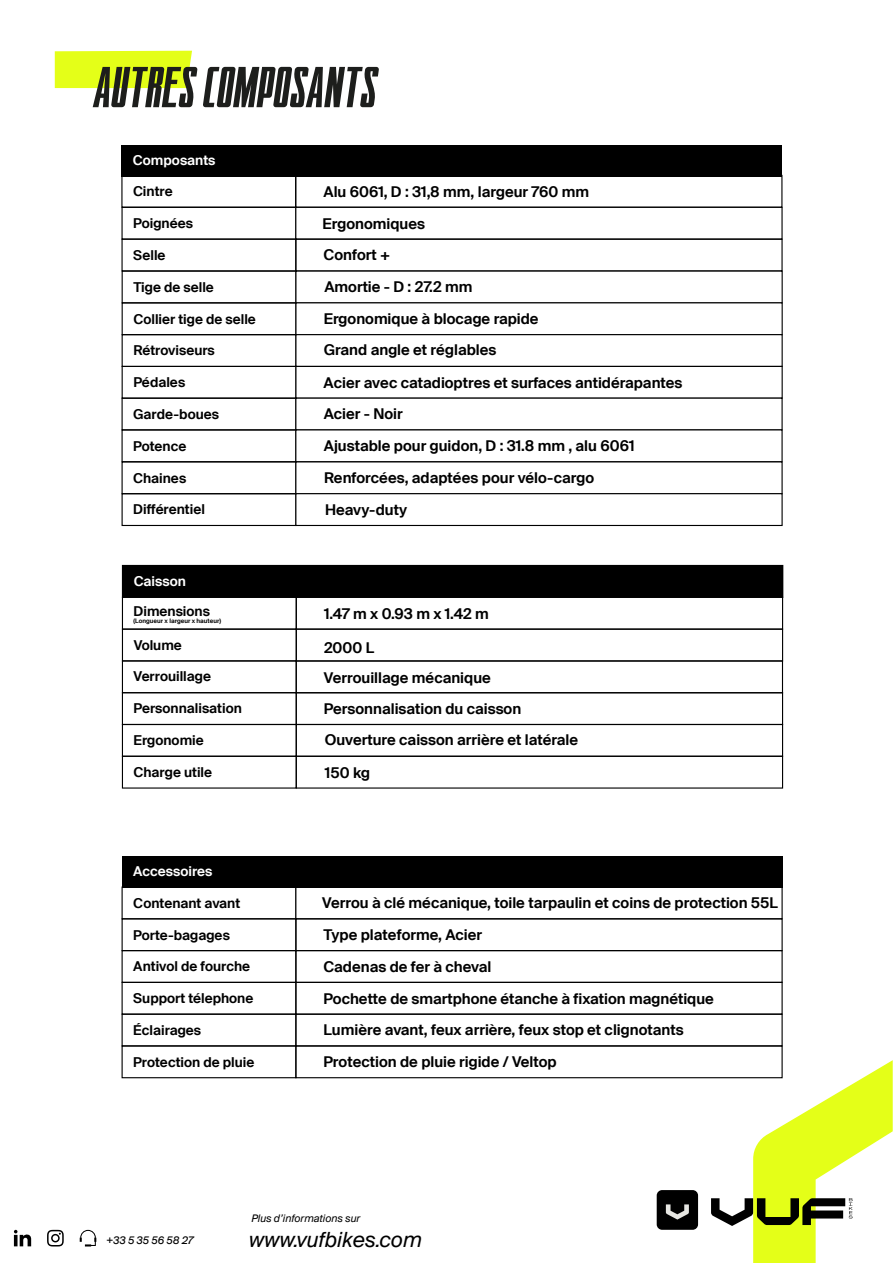
<style>
.page{position:relative;width:893px;height:1263px;background:#fff}
.page>*{position:absolute;margin:0;border:0;box-sizing:border-box;transform-origin:0 0}
.t1{font:italic 54px "WT Skrappa";letter-spacing:.035em;color:#1d1e1c}
.t2{font:italic 21px "Suisse Intl";color:#000}
.t3{font:600 14.85px/31.8px "Suisse Intl";color:#000}
.t4{font:600 13.65px "Suisse Intl";color:#000}
.t5{font:600 13.65px "Suisse Intl";color:#fff}
.t6{font:italic 10.5px "Suisse Intl";color:#000}
.t7{font:600 6.15px "Suisse Intl";color:#000}
</style>
<div class="page">
<div style="left:122px;top:565px;width:661px;height:32px;background:#000"></div>
<div style="left:122px;top:660px;width:175px;height:33px;border:1px solid #000"></div>
<div style="left:296px;top:660px;width:487px;height:33px;border:1px solid #000"></div>
<div style="left:122px;top:597px;width:175px;height:33px;border:1px solid #000"></div>
<div style="left:296px;top:597px;width:487px;height:33px;border:1px solid #000"></div>
<div style="left:296px;top:724px;width:487px;height:33px;border:1px solid #000"></div>
<div style="left:122px;top:692px;width:175px;height:33px;border:1px solid #000"></div>
<div style="left:296px;top:692px;width:487px;height:33px;border:1px solid #000"></div>
<div style="left:122px;top:756px;width:175px;height:33px;border:1px solid #000"></div>
<div style="left:657px;top:1190px;width:41px;height:40px;background:#000;border-radius:5px"></div>
<svg style="left:666px;top:1204px;width:23px;height:15px"></svg>
<svg style="left:14px;top:1230px;width:17px;height:16px"></svg>
<svg style="left:47px;top:1230px;width:17px;height:16px"></svg>
<svg style="left:80px;top:1230px;width:16px;height:16px"></svg>
<div style="left:122px;top:886px;width:174px;height:33px;border:1px solid #000"></div>
<div style="left:295px;top:886px;width:488px;height:33px;background:#fff;border:1px solid #000"></div>
<div style="left:122px;top:918px;width:174px;height:33px;border:1px solid #000"></div>
<div style="left:295px;top:918px;width:488px;height:33px;border:1px solid #000"></div>
<div style="left:122px;top:1013px;width:174px;height:33px;border:1px solid #000"></div>
<div style="left:295px;top:1013px;width:488px;height:33px;border:1px solid #000"></div>
<div style="left:121px;top:207px;width:175px;height:33px;border:1px solid #000"></div>
<div style="left:295px;top:207px;width:488px;height:33px;background:#fff;border:1px solid #000"></div>
<div style="left:121px;top:239px;width:175px;height:32px;border:1px solid #000"></div>
<div style="left:295px;top:239px;width:488px;height:32px;border:1px solid #000"></div>
<div style="left:122px;top:271px;width:174px;height:32px;border:1px solid #000"></div>
<div style="left:295px;top:271px;width:488px;height:32px;background:#fff"></div>
<div style="left:122px;top:302px;width:174px;height:33px;border:1px solid #000"></div>
<div style="left:295px;top:302px;width:488px;height:33px;background:#fff;border:1px solid #000"></div>
<div style="left:122px;top:950px;width:174px;height:33px;border:1px solid #000"></div>
<div style="left:295px;top:950px;width:488px;height:33px;border:1px solid #000"></div>
<div style="left:122px;top:334px;width:174px;height:33px;border:1px solid #000"></div>
<div style="left:295px;top:334px;width:488px;height:33px;background:#fff;border:1px solid #000"></div>
<div style="left:122px;top:366px;width:174px;height:33px;border:1px solid #000"></div>
<div style="left:295px;top:366px;width:488px;height:33px;background:#fff;border:1px solid #000"></div>
<div style="left:122px;top:856px;width:660px;height:31px;background:#000"></div>
<div style="left:121px;top:145px;width:661px;height:32px;background:#000"></div>
<div style="left:122px;top:398px;width:174px;height:32px;border:1px solid #000"></div>
<div style="left:295px;top:398px;width:488px;height:32px;background:#fff"></div>
<div style="left:122px;top:429px;width:174px;height:33px;border:1px solid #000"></div>
<div style="left:295px;top:429px;width:488px;height:33px;background:#fff;border:1px solid #000"></div>
<div style="left:55px;top:51px;width:137px;height:37px;background:#e4ff18"></div>
<div style="left:122px;top:461px;width:174px;height:33px;border:1px solid #000"></div>
<div style="left:295px;top:461px;width:488px;height:33px;background:#fff;border:1px solid #000"></div>
<div style="left:122px;top:493px;width:174px;height:33px;border:1px solid #000"></div>
<div style="left:295px;top:493px;width:488px;height:33px;background:#fff;border:1px solid #000"></div>
<svg style="left:711px;top:1060px;width:182px;height:203px"></svg>
<div style="left:122px;top:1045px;width:174px;height:33px;border:1px solid #000"></div>
<div style="left:295px;top:1045px;width:488px;height:33px;border:1px solid #000"></div>
<h1 class="t1" style="left:92px;top:60px;width:283px">AUTRES COMPOSANTS</h1>
<p class="t5" style="left:133px;top:153px;width:84px">Composants</p>
<p class="t4" style="left:133px;top:183px;width:41px">Cintre</p>
<p class="t3" style="left:323px;top:176px;width:267px">Alu 6061, D : 31,8 mm, largeur 760 mm</p>
<p class="t4" style="left:133px;top:215px;width:61px">Poignées</p>
<p class="t4" style="left:133px;top:247px;width:34px">Selle</p>
<p class="t3" style="left:324px;top:239px;width:68px">Confort +</p>
<p class="t4" style="left:133px;top:279px;width:82px">Tige de selle</p>
<p class="t4" style="left:133px;top:311px;width:124px">Collier tige de selle</p>
<p class="t3" style="left:323px;top:208px;width:104px">Ergonomiques</p>
<p class="t3" style="left:324px;top:271px;width:216px">Amortie - D : 27.2 mm<br>Ergonomique à blocage rapide<br>Grand angle et réglables</p>
<p class="t4" style="left:133px;top:343px;width:83px">Rétroviseurs</p>
<p class="t4" style="left:133px;top:374px;width:53px">Pédales</p>
<p class="t3" style="left:324px;top:367px;width:360px">Acier avec catadioptres et surfaces antidérapantes</p>
<p class="t4" style="left:133px;top:406px;width:87px">Garde-boues</p>
<p class="t4" style="left:133px;top:438px;width:55px">Potence</p>
<p class="t4" style="left:133px;top:470px;width:54px">Chaines</p>
<p class="t4" style="left:133px;top:502px;width:73px">Différentiel</p>
<p class="t5" style="left:134px;top:573px;width:54px">Caisson</p>
<p class="t4" style="left:134px;top:603px;width:78px">Dimensions</p>
<p class="t7" style="left:134px;top:617px;width:89px">(Longueur x largeur x hauteur)</p>
<p class="t4" style="left:134px;top:637px;width:50px">Volume</p>
<p class="t4" style="left:134px;top:669px;width:79px">Verrouillage</p>
<p class="t3" style="left:324px;top:398px;width:312px">Acier - Noir<br>Ajustable pour guidon, D : 31.8 mm , alu 6061</p>
<p class="t3" style="left:324px;top:462px;width:272px">Renforcées, adaptées pour vélo-cargo</p>
<p class="t3" style="left:325px;top:494px;width:84px">Heavy-duty</p>
<p class="t3" style="left:324px;top:598px;width:166px">1.47 m x 0.93 m x 1.42 m</p>
<p class="t3" style="left:324px;top:632px;width:52px">2000 L</p>
<p class="t3" style="left:324px;top:662px;width:168px">Verrouillage mécanique</p>
<p class="t4" style="left:134px;top:701px;width:110px">Personnalisation</p>
<p class="t3" style="left:324px;top:693px;width:199px">Personnalisation du caisson</p>
<p class="t4" style="left:134px;top:732px;width:72px">Ergonomie</p>
<p class="t3" style="left:325px;top:723px;width:255px">Ouverture caisson arrière et latérale</p>
<p class="t4" style="left:134px;top:764px;width:80px">Charge utile</p>
<p class="t3" style="left:325px;top:756px;width:47px">150 kg</p>
<p class="t5" style="left:133px;top:864px;width:81px">Accessoires</p>
<p class="t3" style="left:322px;top:887px;width:457px">Verrou à clé mécanique, toile tarpaulin et coins de protection 55L</p>
<p class="t4" style="left:133px;top:895px;width:108px">Contenant avant</p>
<p class="t4" style="left:133px;top:927px;width:98px">Porte-bagages</p>
<p class="t3" style="left:324px;top:919px;width:160px">Type plateforme, Acier</p>
<p class="t4" style="left:133px;top:959px;width:118px">Antivol de fourche</p>
<p class="t3" style="left:324px;top:951px;width:169px">Cadenas de fer à cheval</p>
<p class="t4" style="left:133px;top:990px;width:122px">Support télephone</p>
<p class="t3" style="left:324px;top:983px;width:392px">Pochette de smartphone étanche à fixation magnétique</p>
<p class="t4" style="left:133px;top:1022px;width:69px">Éclairages</p>
<p class="t3" style="left:324px;top:1014px;width:361px">Lumière avant, feux arrière, feux stop et clignotants</p>
<p class="t4" style="left:133px;top:1054px;width:123px">Protection de pluie</p>
<p class="t3" style="left:324px;top:1046px;width:235px">Protection de pluie rigide / Veltop</p>
<p class="t6" style="left:106px;top:1234px;width:89px">+33 5 35 56 58 27</p>
<p class="t6" style="left:251px;top:1212px;width:111px">Plus d’informations sur</p>
<h2 class="t2" style="left:249px;top:1227px;width:174px">www.vufbikes.com</h2>
</div>
